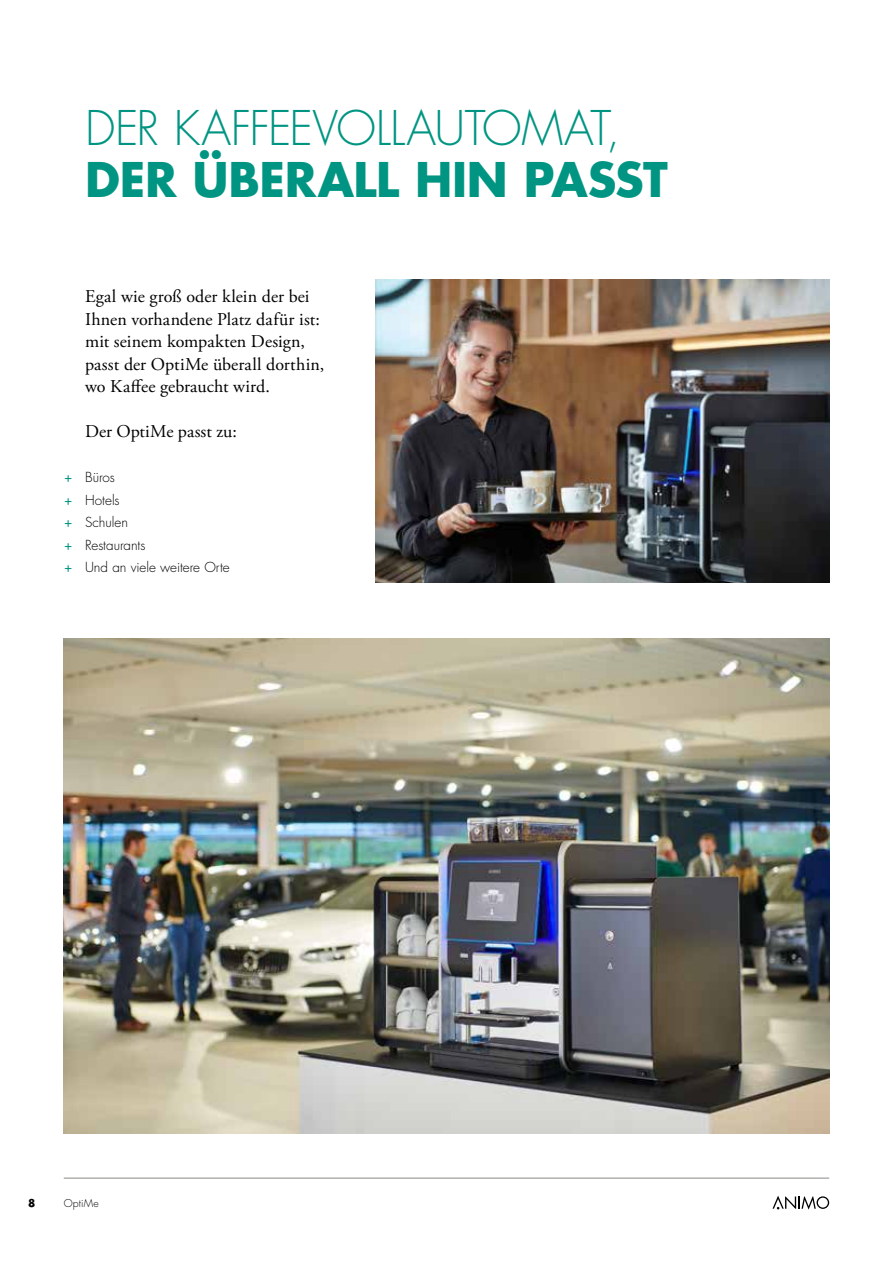
<style>
.page{position:relative;width:893px;height:1263px;background:#fff}
.page>*{position:absolute;margin:0;border:0;box-sizing:border-box;transform-origin:0 0}
.t1{font:300 46.5px "Futura Std";letter-spacing:-.015em;color:#009582}
.t2{font:700 46.5px "Futura Std";letter-spacing:-.005em;color:#009582}
.t3{font:18px/22.5px "Adobe Garamond Pro";color:#000}
.t4{font:300 13.5px/22.5px "Futura Std";color:#000}
.t5{font:300 10.5px "Futura Std";letter-spacing:.015em;color:#000}
.t6{font:700 10.5px "Futura Std";color:#000}
.s1{font-weight:400;color:#009582}
</style>
<div class="page">
<svg style="left:772px;top:1195px;width:57px;height:14px"></svg>
<hr style="left:64px;top:1178px;width:765px;height:1px;background:#888c86">
<img style="left:64px;top:638px;width:765px;height:495px">
<img style="left:375px;top:280px;width:454px;height:302px">
<h1 class="t1" style="left:85px;top:99px;width:537px">DER KAFFEEVOLLAUTOMAT,</h1>
<h1 class="t2" style="left:85px;top:149px;width:584px">DER ÜBERALL HIN PASST</h1>
<p class="t3" style="left:85px;top:286px;width:241px">Egal wie groß oder klein der bei<br>Ihnen vorhandene Platz dafür ist: mit seinem kompakten Design, passt der OptiMe überall dorthin, wo Kaffee gebraucht wird.</p>
<p class="t3" style="left:85px;top:421px;width:153px">Der OptiMe passt zu:</p>
<p class="t4" style="left:64px;top:466px;width:167px"><span class="s1">+</span> Büros<br><span class="s1">+</span> Hotels<br><span class="s1">+</span> Schulen<br><span class="s1">+</span> Restaurants<br><span class="s1">+</span> Und an viele weitere Orte</p>
<p class="t6" style="left:28px;top:1196px;width:9px">8</p>
<p class="t5" style="left:64px;top:1197px;width:37px">OptiMe</p>
</div>
